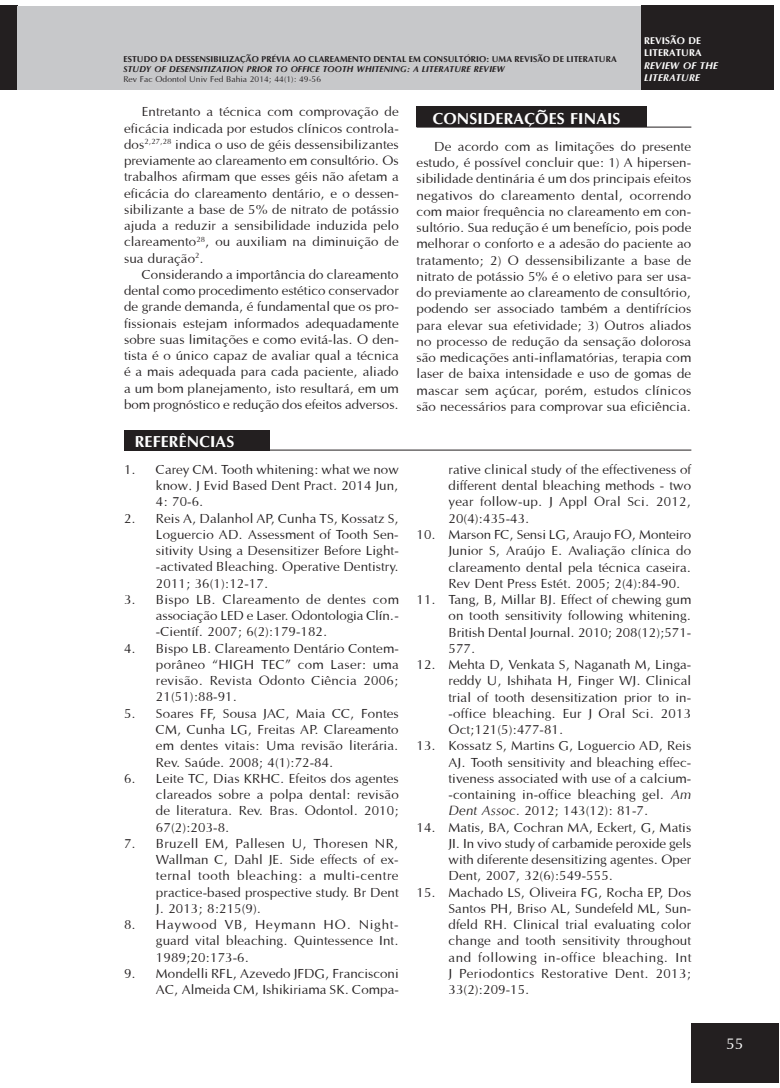
<style>
.page{position:relative;width:780px;height:1088px;background:#fff}
.page>*{position:absolute;margin:0;border:0;box-sizing:border-box;transform-origin:0 0}
.t1{font:700 16.25px "Optane";color:#fff}
.t2{font:16.25px "Optane";color:#fff}
.t3{font:13.75px/16.2px "Optane";color:#231f20;text-align:justify}
.t4{font:italic 700 10px/12.5px "Optane";color:#fff}
.t5{font:700 10px/12.5px "Optane";color:#fff}
.t6{font:700 8.75px "Optane";color:#231f20}
.t7{font:italic 700 8.75px "Optane";color:#231f20}
.t8{font:8.75px "Optane";color:#231f20}
.s1{font-style:italic}
</style>
<div class="page">
<div style="left:0;top:6px;width:18px;height:84px;background:#231f20"></div>
<div style="left:18px;top:6px;width:638px;height:84px;background:#c7c8ca"></div>
<div style="left:641px;top:5px;width:133px;height:85px;background:#231f20"></div>
<div style="left:691px;top:1022px;width:88px;height:60px;background:#231f20"></div>
<hr style="left:416px;top:127px;width:275px;height:1px;background:#231f20">
<div style="left:416px;top:106px;width:231px;height:21px;background:#231f20"></div>
<hr style="left:124px;top:450px;width:567px;height:1px;background:#231f20">
<div style="left:124px;top:430px;width:145px;height:20px;background:#231f20"></div>
<p class="t6" style="left:123px;top:54px;width:495px">ESTUDO DA DESSENSIBILIZAÇÃO PRÉVIA AO CLAREAMENTO DENTAL EM CONSULTÓRIO: UMA REVISÃO DE LITERATURA</p>
<p class="t7" style="left:123px;top:64px;width:383px">STUDY OF DESENSITIZATION PRIOR TO OFFICE TOOTH WHITENING: A LITERATURE REVIEW</p>
<p class="t8" style="left:123px;top:73px;width:199px">Rev Fac Odontol Univ Fed Bahia 2014; 44(1): 49-56</p>
<p class="t5" style="left:644px;top:34px;width:59px">REVISÃO DE<br>LITERATURA</p>
<p class="t4" style="left:644px;top:59px;width:75px">REVIEW OF THE<br>LITERATURE</p>
<p class="t3" style="left:124px;top:103px;width:276px;text-indent:18px">Entretanto a técnica com comprovação de eficácia indicada por estudos clínicos controla&shy;dos<sup>2,27,28</sup> indica o uso de géis dessensibilizantes previamente ao clareamento em consultório. Os trabalhos afirmam que esses géis não afetam a eficácia do clareamento dentário, e o dessen&shy;sibilizante a base de 5% de nitrato de potássio ajuda a reduzir a sensibilidade induzida pelo clareamento<sup>28</sup>, ou auxiliam na diminuição de sua duração<sup>2</sup>.</p>
<p class="t3" style="left:124px;top:266px;width:276px;text-indent:18px">Considerando a importância do clareamento dental como procedimento estético conservador de grande demanda, é fundamental que os pro&shy;fissionais estejam informados adequadamente sobre suas limitações e como evitá-las. O den&shy;tista é o único capaz de avaliar qual a técnica é a mais adequada para cada paciente, aliado a um bom planejamento, isto resultará, em um bom prognóstico e redução dos efeitos adversos.</p>
<p class="t1" style="left:135px;top:432px;width:101px">REFERÊNCIAS</p>
<p class="t3" style="left:156px;top:461px;width:244px;text-indent:-32px">1. Carey CM. Tooth whitening: what we now know<span class="s1">.</span> J Evid Based Dent Pract. 2014 Jun, 4: 70-6.</p>
<p class="t3" style="left:156px;top:510px;width:244px;text-indent:-32px">2. Reis A, Dalanhol AP, Cunha TS, Kossatz S, Loguercio AD. Assessment of Tooth Sen&shy;sitivity Using a Desensitizer Before Light--activated Bleaching. Operative Dentistry.<br>2011; 36(1):12-17.</p>
<p class="t3" style="left:156px;top:591px;width:244px;text-indent:-32px">3. Bispo LB. Clareamento de dentes com associação LED e Laser. Odontologia Clín.- -Científ. 2007; 6(2):179-182.</p>
<p class="t3" style="left:156px;top:640px;width:244px;text-indent:-32px">4. Bispo LB. Clareamento Dentário Contem&shy;porâneo “HIGH TEC” com Laser: uma revisão. Revista Odonto Ciência 2006; 21(51):88-91.</p>
<p class="t3" style="left:156px;top:705px;width:244px;text-indent:-32px">5. Soares FF, Sousa JAC, Maia CC, Fontes CM, Cunha LG, Freitas AP. Clareamento em dentes vitais: Uma revisão literária.<br>Rev. Saúde. 2008; 4(1):72-84.</p>
<p class="t3" style="left:156px;top:770px;width:244px;text-indent:-32px">6. Leite TC, Dias KRHC. Efeitos dos agentes clareados sobre a polpa dental: revisão de literatura. Rev. Bras. Odontol. 2010; 67(2):203-8.</p>
<p class="t3" style="left:156px;top:835px;width:244px;text-indent:-32px">7. Bruzell EM, Pallesen U, Thoresen NR, Wallman C, Dahl JE. Side effects of ex&shy;ternal tooth bleaching: a multi-centre practice-based prospective study. Br Dent J. 2013; 8:215(9).</p>
<p class="t3" style="left:156px;top:916px;width:244px;text-indent:-32px">8. Haywood VB, Heymann HO. Night&shy;guard vital bleaching. Quintessence Int.<br>1989;20:173-6.</p>
<p class="t3" style="left:124px;top:965px;width:276px;text-align:right">9. Mondelli RFL, Azevedo JFDG, Francisconi<br>AC, Almeida CM, Ishikiriama SK. Compa-</p>
<p class="t1" style="left:432px;top:109px;width:189px">CONSIDERAÇÕES FINAIS</p>
<p class="t3" style="left:416px;top:138px;width:276px;text-indent:18px">De acordo com as limitações do presente estudo, é possível concluir que: 1) A hipersen&shy;sibilidade dentinária é um dos principais efeitos negativos do clareamento dental, ocorrendo com maior frequência no clareamento em con&shy;sultório. Sua redução é um benefício, pois pode melhorar o conforto e a adesão do paciente ao tratamento; 2) O dessensibilizante a base de nitrato de potássio 5% é o eletivo para ser usa&shy;do previamente ao clareamento de consultório, podendo ser associado também a dentifrícios para elevar sua efetividade; 3) Outros aliados no processo de redução da sensação dolorosa são medicações anti-inflamatórias, terapia com laser de baixa intensidade e uso de gomas de mascar sem açúcar, porém, estudos clínicos são necessários para comprovar sua eficiência.</p>
<p class="t3" style="left:448px;top:461px;width:244px">rative clinical study of the effectiveness of different dental bleaching methods - two year follow-up. J Appl Oral Sci. 2012, 20(4):435-43.</p>
<p class="t3" style="left:448px;top:526px;width:244px;text-indent:-32px">10. Marson FC, Sensi LG, Araujo FO, Monteiro Junior S, Araújo E. Avaliação clínica do clareamento dental pela técnica caseira.<br>Rev Dent Press Estét. 2005; 2(4):84-90.</p>
<p class="t3" style="left:448px;top:591px;width:244px;text-indent:-32px">11. Tang, B, Millar BJ. Effect of chewing gum on tooth sensitivity following whitening.<br>British Dental Journal. 2010; 208(12);571- 577.</p>
<p class="t3" style="left:448px;top:656px;width:244px;text-indent:-32px">12. Mehta D, Venkata S, Naganath M, Linga&shy;reddy U, Ishihata H, Finger WJ. Clinical trial of tooth desensitization prior to in--office bleaching. Eur J Oral Sci. 2013<br>Oct;121(5):477-81.</p>
<p class="t3" style="left:448px;top:737px;width:244px;text-indent:-32px">13. Kossatz S, Martins G, Loguercio AD, Reis AJ. Tooth sensitivity and bleaching effec&shy;tiveness associated with use of a calcium--containing in-office bleaching gel. <span class="s1">Am Dent Assoc</span>. 2012; 143(12): 81-7.</p>
<p class="t3" style="left:448px;top:819px;width:244px;text-indent:-32px">14. Matis, BA, Cochran MA, Eckert, G, Matis JI. In vivo study of carbamide peroxide gels with diferente desensitizing agentes. Oper Dent, 2007, 32(6):549-555.</p>
<p class="t3" style="left:448px;top:884px;width:244px;text-indent:-32px">15. Machado LS, Oliveira FG, Rocha EP, Dos Santos PH, Briso AL, Sundefeld ML, Sun&shy;dfeld RH. Clinical trial evaluating color change and tooth sensitivity throughout and following in-office bleaching. Int J Periodontics Restorative Dent. 2013; 33(2):209-15.</p>
<p class="t2" style="left:726px;top:1034px;width:19px">55</p>
</div>
